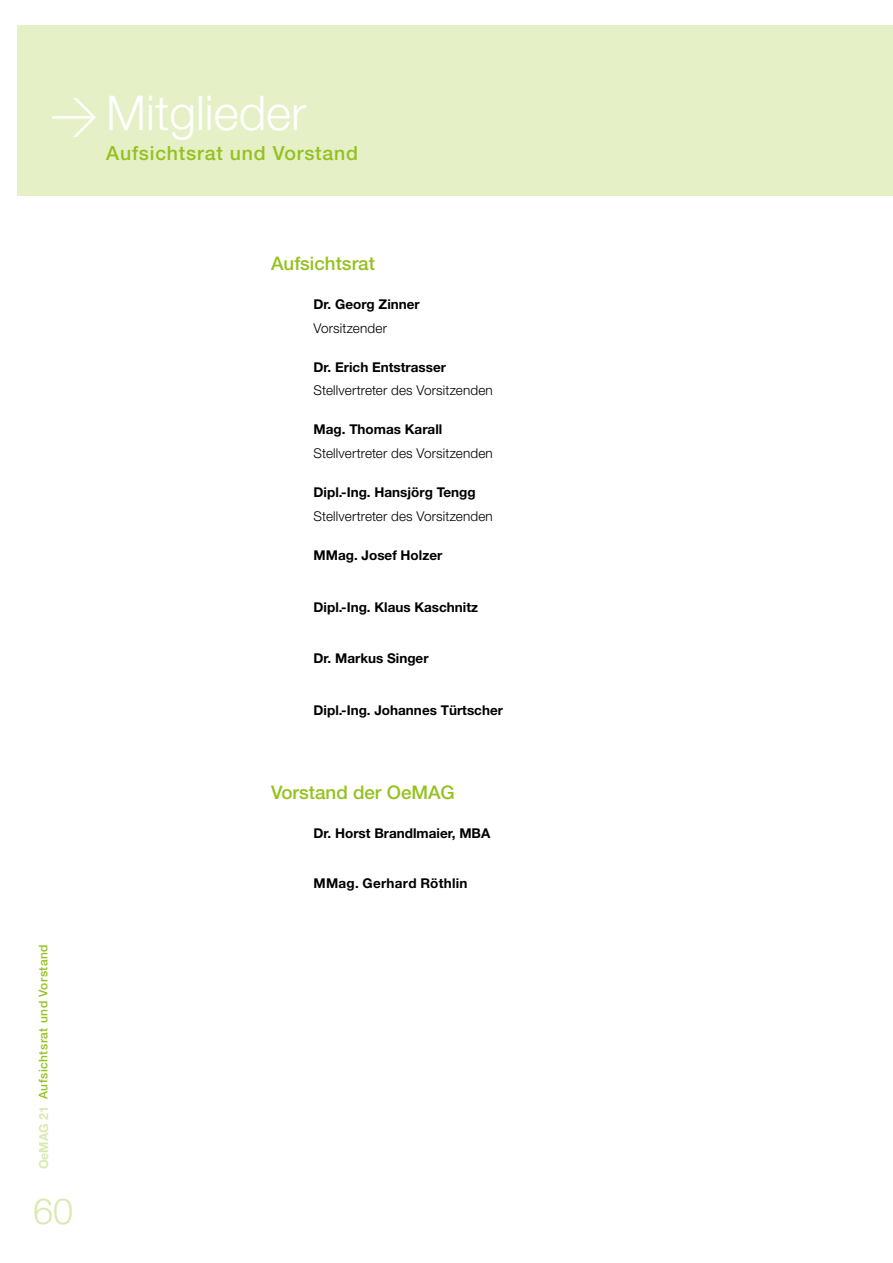
<style>
.page{position:relative;width:893px;height:1263px;background:#fff}
.page>*{position:absolute;margin:0;border:0;box-sizing:border-box;transform-origin:0 0}
.t1{font:300 48px "Helvetica Neue";color:#fff}
.t2{font:300 36px "Helvetica Neue";color:#dae9b0}
.t3{font:500 19.5px "Helvetica Neue";letter-spacing:.04em;color:#95c11f}
.t4{font:500 18.75px "Helvetica Neue";color:#95c11f}
.t5{font:700 13.5px "Helvetica Neue";color:#000}
.t6{font:300 13.5px "Helvetica Neue";letter-spacing:.01em;color:#000}
.t7{font:700 13.5px "Helvetica Neue";letter-spacing:.02em;color:#000}
.t8{font:700 12.45px "Helvetica Neue";color:#dae9b0}
.t9{font:500 12px "Helvetica Neue";letter-spacing:.04em;color:#95c11f}
.s1{font-family:"DIN"}
.s2{color:#fff}
</style>
<div class="page">
<div style="left:17px;top:26px;width:876px;height:170px;background:#e5f0c7"></div>
<h1 class="t1" style="left:50px;top:83px;width:258px"><span class="s1">&gt;</span>Mitglieder</h1>
<h3 class="t3" style="left:106px;top:141px;width:253px">Aufsichtsrat und Vorstand</h3>
<h3 class="t4" style="left:271px;top:252px;width:105px">Aufsichtsrat</h3>
<p class="t5" style="left:314px;top:296px;width:108px">Dr. Georg Zinner</p>
<p class="t6" style="left:314px;top:319px;width:75px">Vorsitzender</p>
<p class="t5" style="left:314px;top:358px;width:134px">Dr. Erich Entstrasser</p>
<p class="t6" style="left:314px;top:382px;width:181px">Stellvertreter des Vorsitzenden</p>
<p class="t5" style="left:314px;top:421px;width:130px">Mag. Thomas Karall</p>
<p class="t6" style="left:314px;top:445px;width:181px">Stellvertreter des Vorsitzenden</p>
<p class="t5" style="left:314px;top:484px;width:164px">Dipl.-Ing. Hansjörg Tengg</p>
<p class="t6" style="left:314px;top:508px;width:181px">Stellvertreter des Vorsitzenden</p>
<p class="t5" style="left:314px;top:547px;width:130px">MMag. Josef Holzer</p>
<p class="t5" style="left:314px;top:598px;width:166px">Dipl.-Ing. Klaus Kaschnitz</p>
<p class="t5" style="left:314px;top:650px;width:117px">Dr. Markus Singer</p>
<p class="t5" style="left:314px;top:702px;width:191px">Dipl.-Ing. Johannes Türtscher</p>
<p class="t9" style="left:36px;top:1099px;width:156px;rotate:-90deg">Aufsichtsrat und Vorstand</p>
<p class="t8" style="left:36px;top:1169px;width:82px;rotate:-90deg">OeMAG 21 <span class="s2">12</span></p>
<h2 class="t2" style="left:33px;top:1189px;width:42px">60</h2>
<h3 class="t4" style="left:271px;top:782px;width:185px">Vorstand der OeMAG</h3>
<p class="t5" style="left:314px;top:825px;width:178px">Dr. Horst Brandlmaier, MBA</p>
<p class="t7" style="left:314px;top:875px;width:155px">MMag. Gerhard Röthlin</p>
</div>
